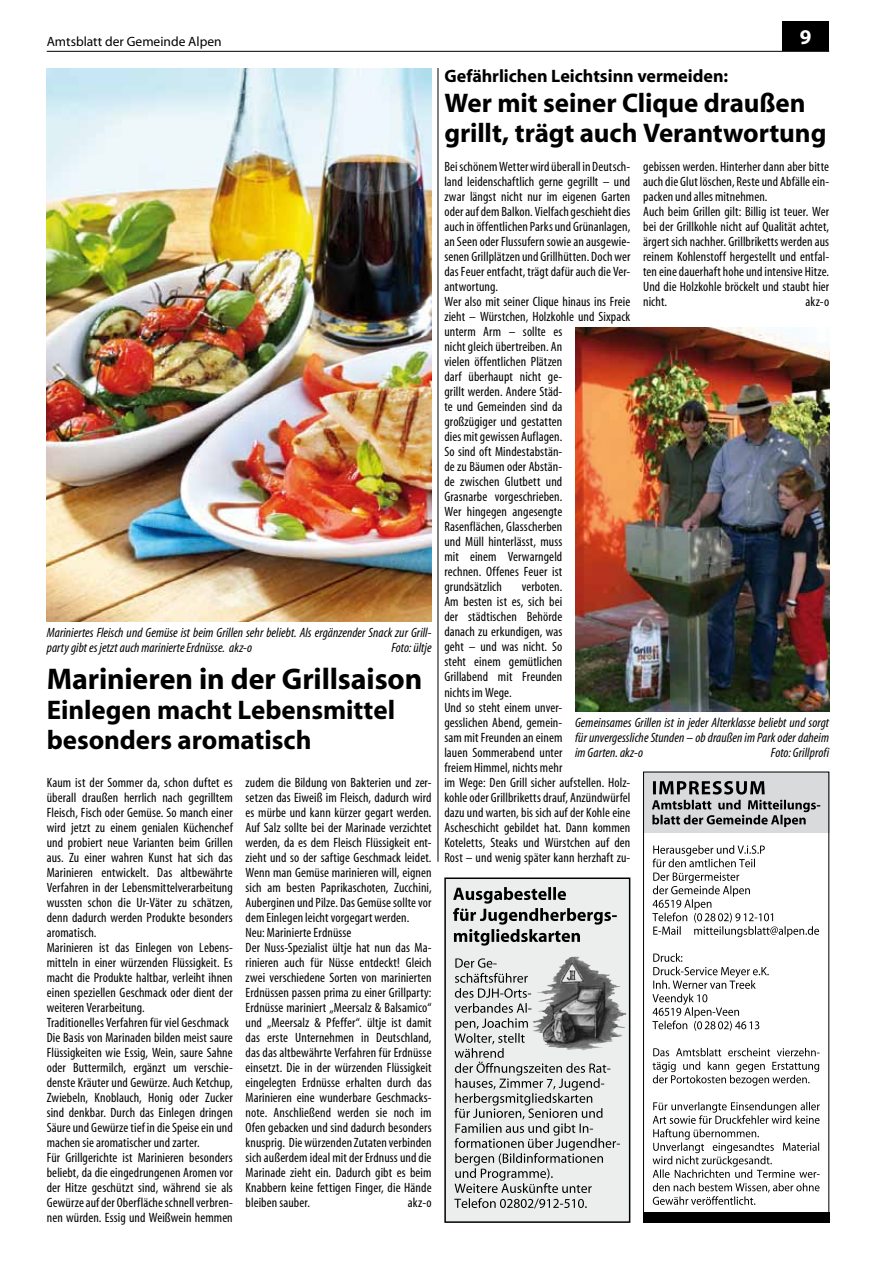
<style>
.page{position:relative;width:893px;height:1263px;background:#fff}
.page>*{position:absolute;margin:0;border:0;box-sizing:border-box;transform-origin:0 0}
.t1{font:700 30px "Myriad";letter-spacing:-.005em;color:#000}
.t2{font:700 27px/30px "Myriad";letter-spacing:-.005em;color:#000}
.t3{font:700 21px "Myriad";color:#fff}
.t4{font:700 18px "Myriad";color:#000}
.t5{font:condensed 13.5px/15px "Myriad";letter-spacing:.005em;color:#000}
.t6{font:italic condensed 13.5px/15px "Myriad";letter-spacing:.005em;color:#000;text-align:justify}
.t7{font:13.5px "Myriad";color:#000}
</style>
<div class="page">
<div style="left:782px;top:21px;width:47px;height:30px;background:#000"></div>
<hr style="left:47px;top:51px;width:782px;height:1px;background:#000">
<div style="left:643px;top:772px;width:186px;height:60px;background:#d9dadb"></div>
<svg style="left:653px;top:781px;width:112px;height:13px"></svg>
<svg style="left:652px;top:800px;width:168px;height:27px"></svg>
<div style="left:643px;top:1212px;width:186px;height:10px;background:#000"></div>
<div style="left:643px;top:772px;width:186px;height:451px;border:1px solid #000"></div>
<svg style="left:652px;top:845px;width:167px;height:92px"></svg>
<svg style="left:652px;top:953px;width:117px;height:78px"></svg>
<svg style="left:653px;top:1048px;width:167px;height:38px"></svg>
<svg style="left:653px;top:1102px;width:167px;height:103px"></svg>
<div style="left:445px;top:878px;width:185px;height:344px;background:#eceded"></div>
<div style="left:444px;top:877px;width:186px;height:346px;border:2px solid #000"></div>
<img style="left:569px;top:956px;width:56px;height:81px">
<svg style="left:454px;top:958px;width:166px;height:250px"></svg>
<svg style="left:453px;top:887px;width:164px;height:59px"></svg>
<img style="left:47px;top:68px;width:385px;height:553px">
<img style="left:575px;top:327px;width:254px;height:384px">
<hr style="left:438px;top:68px;width:1px;height:794px;background:#000">
<p class="t7" style="left:47px;top:35px;width:176px">Amtsblatt der Gemeinde Alpen</p>
<h3 class="t3" style="left:800px;top:26px;width:13px">9</h3>
<p class="t6" style="left:47px;top:625px;width:386px">Mariniertes Fleisch und Gemüse ist beim Grillen sehr beliebt. Als ergänzender Snack zur Grill&shy;party gibt es jetzt auch marinierte Erdnüsse. akz-o</p>
<p class="t6" style="left:391px;top:640px;width:42px">Foto: ültje</p>
<h1 class="t1" style="left:47px;top:663px;width:377px">Marinieren in der Grillsaison</h1>
<h2 class="t2" style="left:47px;top:696px;width:350px">Einlegen macht Lebensmittel besonders aromatisch</h2>
<p class="t5" style="left:47px;top:775px;width:188px">Kaum ist der Sommer da, schon duftet es überall draußen herrlich nach gegrilltem Fleisch, Fisch oder Gemüse. So manch einer wird jetzt zu einem genialen Küchenchef und probiert neue Varianten beim Grillen aus. Zu einer wahren Kunst hat sich das Marinieren entwickelt. Das altbewährte Verfahren in der Lebensmittelverarbeitung wussten schon die Ur-Väter zu schätzen, denn dadurch werden Produkte besonders aromatisch.<br>Marinieren ist das Einlegen von Lebens&shy;mitteln in einer würzenden Flüssigkeit. Es macht die Produkte haltbar, verleiht ihnen einen speziellen Geschmack oder dient der weiteren Verarbeitung.<br>Traditionelles Verfahren für viel Geschmack Die Basis von Marinaden bilden meist saure Flüssigkeiten wie Essig, Wein, saure Sahne oder Buttermilch, ergänzt um verschie&shy;denste Kräuter und Gewürze. Auch Ketchup, Zwiebeln, Knoblauch, Honig oder Zucker sind denkbar. Durch das Einlegen dringen Säure und Gewürze tief in die Speise ein und machen sie aromatischer und zarter.<br>Für Grillgerichte ist Marinieren besonders beliebt, da die eingedrungenen Aromen vor der Hitze geschützt sind, während sie als Gewürze auf der Oberfläche schnell verbren&shy;nen würden. Essig und Weißwein hemmen</p>
<p class="t5" style="left:246px;top:775px;width:188px">zudem die Bildung von Bakterien und zer&shy;setzen das Eiweiß im Fleisch, dadurch wird es mürbe und kann kürzer gegart werden.<br>Auf Salz sollte bei der Marinade verzichtet werden, da es dem Fleisch Flüssigkeit ent&shy;zieht und so der saftige Geschmack leidet.<br>Wenn man Gemüse marinieren will, eignen sich am besten Paprikaschoten, Zucchini, Auberginen und Pilze. Das Gemüse sollte vor dem Einlegen leicht vorgegart werden.<br>Neu: Marinierte Erdnüsse<br>Der Nuss-Spezialist ültje hat nun das Ma&shy;rinieren auch für Nüsse entdeckt! Gleich zwei verschiedene Sorten von marinierten Erdnüssen passen prima zu einer Grillparty:<br>Erdnüsse mariniert „Meersalz &amp; Balsamico“ und „Meersalz &amp; Pfeffer“. ültje ist damit das erste Unternehmen in Deutschland, das das altbewährte Verfahren für Erdnüsse einsetzt. Die in der würzenden Flüssigkeit eingelegten Erdnüsse erhalten durch das Marinieren eine wunderbare Geschmacks&shy;note. Anschließend werden sie noch im Ofen gebacken und sind dadurch besonders knusprig. Die würzenden Zutaten verbinden sich außerdem ideal mit der Erdnuss und die Marinade zieht ein. Dadurch gibt es beim Knabbern keine fettigen Finger, die Hände bleiben sauber.</p>
<p class="t5" style="left:408px;top:1195px;width:25px">akz-o</p>
<h3 class="t4" style="left:444px;top:66px;width:285px">Gefährlichen Leichtsinn vermeiden:</h3>
<h2 class="t2" style="left:444px;top:88px;width:384px">Wer mit seiner Clique draußen grillt, trägt auch Verantwortung</h2>
<p class="t5" style="left:643px;top:160px;width:188px">gebissen werden. Hinterher dann aber bitte auch die Glut löschen, Reste und Abfälle ein&shy;packen und alles mitnehmen.<br>Auch beim Grillen gilt: Billig ist teuer. Wer bei der Grillkohle nicht auf Qualität achtet, ärgert sich nachher. Grillbriketts werden aus reinem Kohlenstoff hergestellt und entfal&shy;ten eine dauerhaft hohe und intensive Hitze.<br>Und die Holzkohle bröckelt und staubt hier nicht.</p>
<p class="t5" style="left:444px;top:160px;width:188px">Bei schönem Wetter wird überall in Deutsch&shy;land leidenschaftlich gerne gegrillt – und zwar längst nicht nur im eigenen Garten oder auf dem Balkon. Vielfach geschieht dies auch in öffentlichen Parks und Grünanlagen, an Seen oder Flussufern sowie an ausgewie&shy;senen Grillplätzen und Grillhütten. Doch wer das Feuer entfacht, trägt dafür auch die Ver&shy;antwortung.<br>Wer also mit seiner Clique hinaus ins Freie zieht – Würstchen, Holzkohle und Sixpack unterm Arm – sollte es<br>nicht gleich übertreiben. An<br>vielen öffentlichen Plätzen<br>darf überhaupt nicht ge-<br>grillt werden. Andere Städ-<br>te und Gemeinden sind da<br>großzügiger und gestatten<br>dies mit gewissen Auflagen.<br>So sind oft Mindestabstän-<br>de zu Bäumen oder Abstän-<br>de zwischen Glutbett und<br>Grasnarbe vorgeschrieben.<br>Wer hingegen angesengte<br>Rasenflächen, Glasscherben<br>und Müll hinterlässt, muss<br>mit einem Verwarngeld<br>rechnen. Offenes Feuer ist<br>grundsätzlich</p>
<p class="t5" style="left:805px;top:295px;width:25px">akz-o</p>
<p class="t5" style="left:444px;top:580px;width:188px;text-indent:77px">verboten.<br>Am besten ist es, sich bei<br>der städtischen Behörde<br>danach zu erkundigen, was<br>geht – und was nicht. So<br>steht einem gemütlichen<br>Grillabend mit Freunden<br>nichts im Wege.<br>Und so steht einem unver-<br>gesslichen Abend, gemein-<br>sam mit Freunden an einem<br>lauen Sommerabend unter<br>freiem Himmel, nichts mehr<br>im Wege: Den Grill sicher aufstellen. Holz&shy;kohle oder Grillbriketts drauf, Anzündwürfel dazu und warten, bis sich auf der Kohle eine<br>Ascheschicht gebildet hat. Dann kommen<br>Koteletts, Steaks und Würstchen auf den<br>Rost – und wenig später kann herzhaft zu-</p>
<p class="t6" style="left:575px;top:715px;width:256px">Gemeinsames Grillen ist in jeder Alterklasse beliebt und sorgt für unvergessliche Stunden – ob draußen im Park oder daheim im Garten. akz-o</p>
<p class="t6" style="left:771px;top:745px;width:60px">Foto: Grillprofi</p>
</div>
